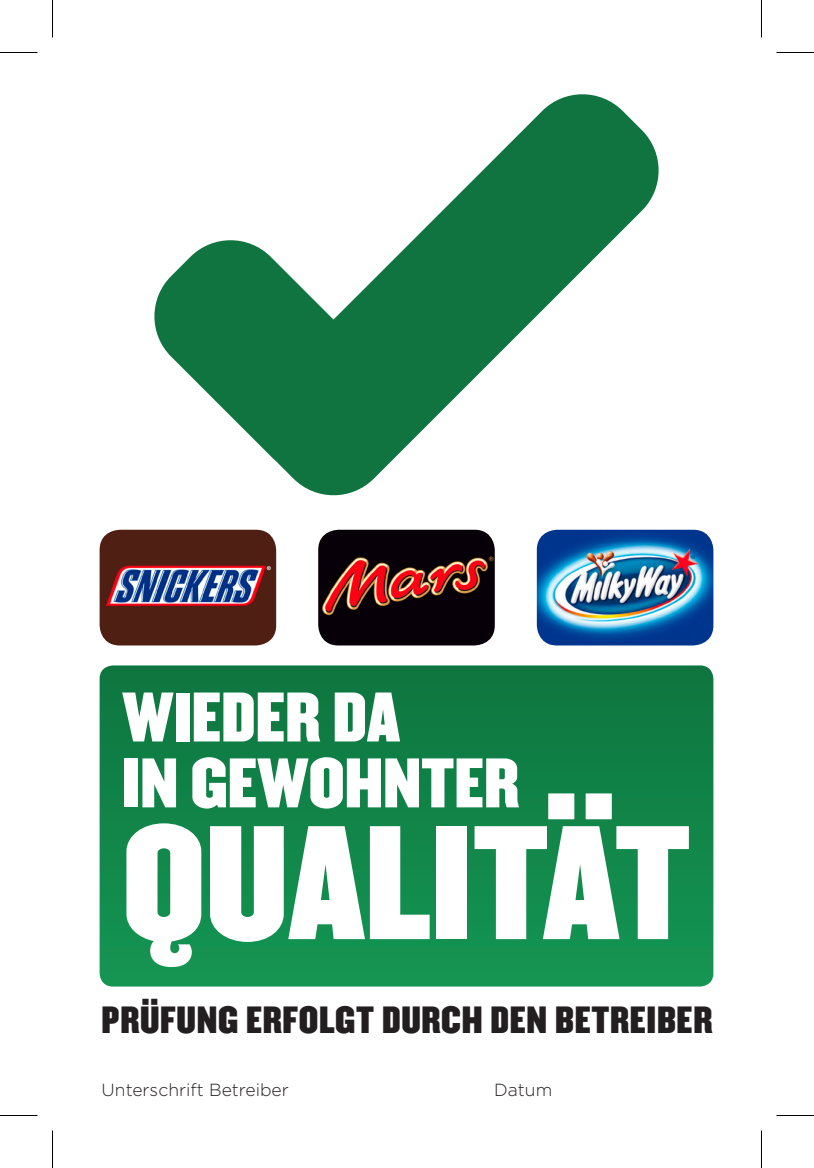
<style>
.page{position:relative;width:814px;height:1168px;background:#fff}
.page>*{position:absolute;margin:0;border:0;box-sizing:border-box;transform-origin:0 0}
.t1{font:141.25px "Champion Middleweight";color:#fff}
.t2{font:61.25px/66px "Champion Middleweight";color:#fff}
.t3{font:33.25px "Champion Middleweight";letter-spacing:.02em;color:#231f20}
.t4{font:300 17.5px "Gotham";color:#231f20}
</style>
<div class="page">
<svg style="left:154px;top:94px;width:505px;height:402px"></svg>
<svg style="left:100px;top:665px;width:613px;height:322px;background:#128549"></svg>
<img style="left:100px;top:530px;width:176px;height:115px">
<img style="left:537px;top:530px;width:176px;height:115px">
<img style="left:318px;top:530px;width:177px;height:115px">
<hr style="left:0;top:52px;width:38px;height:1px;background:#000">
<hr style="left:776px;top:52px;width:38px;height:1px;background:#000">
<hr style="left:0;top:1115px;width:38px;height:1px;background:#000">
<hr style="left:776px;top:1115px;width:38px;height:1px;background:#000">
<hr style="left:52px;top:0;width:1px;height:38px;background:#000">
<hr style="left:52px;top:1130px;width:1px;height:38px;background:#000">
<hr style="left:761px;top:0;width:1px;height:38px;background:#000">
<hr style="left:761px;top:1130px;width:1px;height:38px;background:#000">
<h2 class="t2" style="left:122px;top:683px;width:398px">WIEDER DA<br>IN GEWOHNTER</h2>
<h1 class="t1" style="left:122px;top:767px;width:570px">QUALITÄT</h1>
<p class="t3" style="left:102px;top:993px;width:612px">PRÜFUNG ERFOLGT DURCH DEN BETREIBER</p>
<p class="t4" style="left:102px;top:1079px;width:189px">Unterschrift Betreiber</p>
<p class="t4" style="left:494px;top:1079px;width:60px">Datum</p>
</div>
